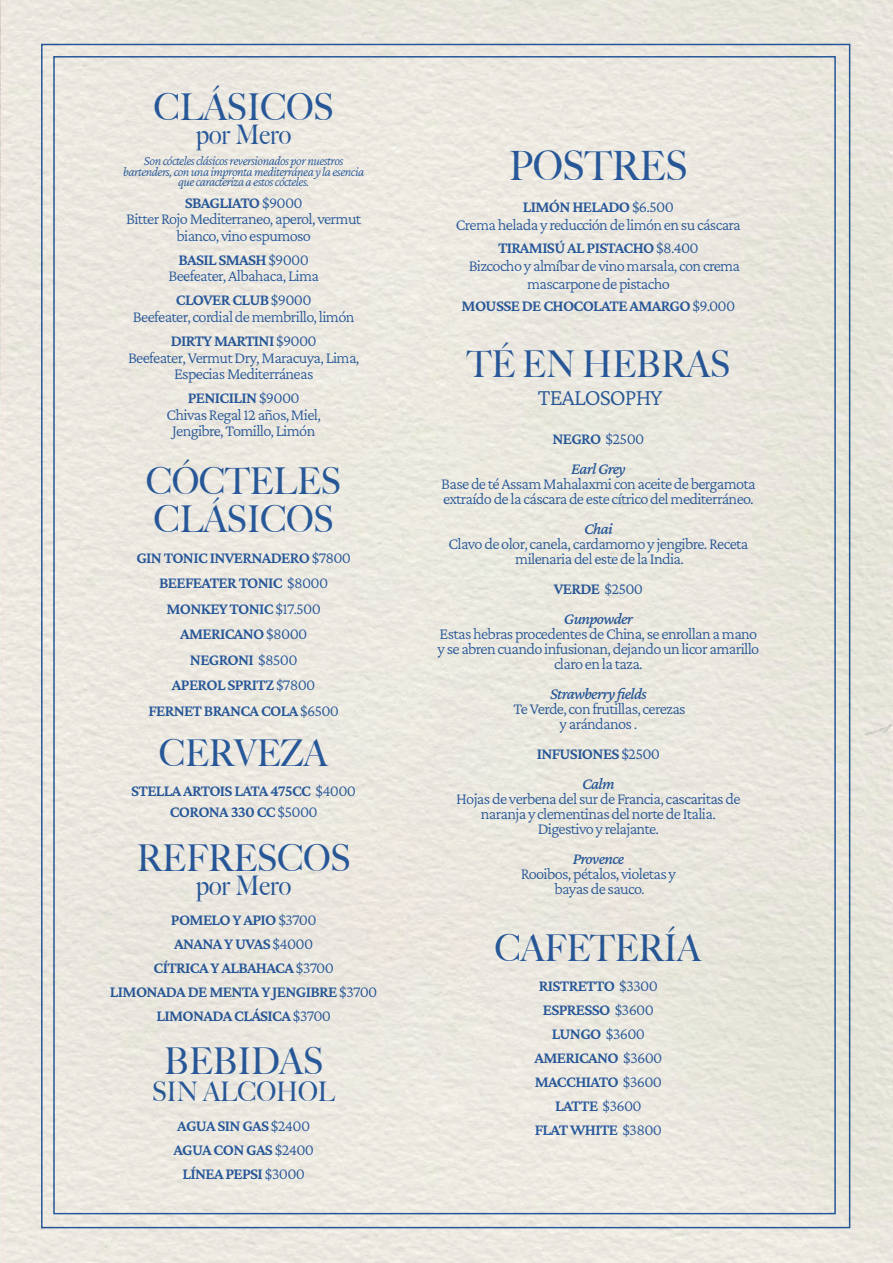
<style>
.page{position:relative;width:893px;height:1263px;background:#fff}
.page>*{position:absolute;margin:0;border:0;box-sizing:border-box;transform-origin:0 0}
.t1{font:500 40.5px "Big Caslon";color:#2b60ad;scale:.9 1}
.t2{font:500 37.05px/37.5px "Big Caslon";color:#2b60ad;scale:.9 1}
.t3{font:500 27px "Big Caslon";color:#2b60ad;scale:.9 1}
.t4{font:300 24px "Crimson Pro";letter-spacing:-.04em;color:#2b60ad}
.t5{font:300 16.5px/16.5px "Crimson Pro";letter-spacing:-.04em;color:#2b60ad;text-align:center}
.t6{font:600 16.5px/24px "Crimson Pro";letter-spacing:-.04em;color:#2b60ad;text-align:center}
.t7{font:italic 500 16.5px/30px "Crimson Pro";letter-spacing:-.04em;color:#2b60ad;text-align:center}
.t8{font:italic 300 13.5px/10.5px "Crimson Pro";letter-spacing:-.04em;color:#2b60ad;text-align:center}
.s1{font-weight:600}
.s2{font-weight:300}
.s3{font-weight:600;font-style:normal}
.s4{font-weight:300;font-style:normal}
.s5{font-weight:500;font-style:italic}
</style>
<div class="page">
<img style="left:0;top:0;width:893px;height:1263px">
<h2 class="t2" style="left:154px;top:86px;width:201px">CLÁSICOS</h2>
<h3 class="t3" style="left:196px;top:112px;width:107px">por Mero</h3>
<p class="t8" style="left:123px;top:155px;width:242px">Son cócteles clásicos reversionados por nuestros bartenders, con una impronta mediterránea y la esencia que caracteriza a estos cócteles.</p>
<p class="t5" style="left:126px;top:194px;width:237px"><span class="s1">SBAGLIATO</span> $9000<br>Bitter Rojo Mediterraneo, aperol, vermut bianco, vino espumoso</p>
<p class="t5" style="left:168px;top:251px;width:152px"><span class="s1">BASIL SMASH</span> $9000<br>Beefeater, Albahaca, Lima</p>
<p class="t5" style="left:133px;top:292px;width:223px"><span class="s1">CLOVER CLUB</span> $9000<br>Beefeater, cordial de membrillo, limón</p>
<p class="t5" style="left:128px;top:332px;width:233px"><span class="s1">DIRTY MARTINI</span> $9000<br>Beefeater, Vermut Dry, Maracuya, Lima,<br>Especias Mediterráneas</p>
<p class="t5" style="left:167px;top:389px;width:156px"><span class="s1">PENICILIN</span> $9000<br>Chivas Regal 12 años, Miel,<br>Jengibre, Tomillo, Limón</p>
<h2 class="t2" style="left:146px;top:461px;width:218px">CÓCTELES<br>CLÁSICOS</h2>
<p class="t6" style="left:136px;top:545px;width:216px;line-height:25.5px">GIN TONIC INVERNADERO <span class="s2">$7800<br></span>BEEFEATER TONIC <span class="s2">$8000<br></span>MONKEY TONIC <span class="s2">$17.500<br></span>AMERICANO <span class="s2">$8000<br></span>NEGRONI <span class="s2">$8500<br></span>APEROL SPRITZ <span class="s2">$7800<br></span>FERNET BRANCA COLA <span class="s2">$6500</span></p>
<h2 class="t2" style="left:159px;top:733px;width:188px">CERVEZA</h2>
<p class="t6" style="left:131px;top:779px;width:226px;line-height:21px">STELLA ARTOIS LATA 475CC <span class="s2">$4000<br></span>CORONA 330 CC <span class="s2">$5000</span></p>
<h2 class="t2" style="left:137px;top:837px;width:239px">REFRESCOS</h2>
<h3 class="t3" style="left:196px;top:863px;width:107px">por Mero</h3>
<p class="t6" style="left:110px;top:907px;width:269px">POMELO Y APIO <span class="s2">$3700<br></span>ANANA Y UVAS <span class="s2">$4000<br></span>CÍTRICA Y ALBAHACA <span class="s2">$3700<br></span>LIMONADA DE MENTA Y JENGIBRE <span class="s2">$3700<br></span>LIMONADA CLÁSICA <span class="s2">$3700</span></p>
<h2 class="t2" style="left:164px;top:1040px;width:178px">BEBIDAS</h2>
<h3 class="t3" style="left:152px;top:1069px;width:205px">SIN ALCOHOL</h3>
<p class="t6" style="left:173px;top:1113px;width:142px">AGUA SIN GAS<span class="s2">$2400<br></span>AGUA CON GAS <span class="s2">$2400<br></span>LÍNEA PEPSI <span class="s2">$3000</span></p>
<h1 class="t1" style="left:509px;top:133px;width:200px">POSTRES</h1>
<p class="t5" style="left:456px;top:198px;width:286px;line-height:18px"><span class="s1">LIMÓN HELADO</span> $6.500<br>Crema helada y reducción de limón en su cáscara</p>
<p class="t6" style="left:498px;top:235px;width:202px">TIRAMISÚ AL PISTACHO <span class="s2">$8.400</span></p>
<p class="t5" style="left:469px;top:257px;width:273px">Bizcocho y almíbar de vino marsala, con crema</p>
<p class="t5" style="left:527px;top:275px;width:144px">mascarpone de pistacho</p>
<p class="t6" style="left:462px;top:294px;width:275px">MOUSSE DE CHOCOLATE AMARGO <span class="s2">$9.000</span></p>
<h2 class="t2" style="left:467px;top:343px;width:294px">TÉ EN HEBRAS</h2>
<h3 class="t4" style="left:538px;top:382px;width:126px">TEALOSOPHY</h3>
<p class="t7" style="left:553px;top:423px;width:93px"><span class="s3">NEGRO</span> <span class="s4">$2500<br></span>Earl Grey</p>
<p class="t5" style="left:441px;top:476px;width:316px;line-height:15px;text-align:left">Base de té Assam Mahalaxmi con aceite de bergamota extraído de la cáscara de este cítrico del mediterráneo.</p>
<p class="t7" style="left:584px;top:513px;width:30px">Chai</p>
<p class="t5" style="left:448px;top:536px;width:301px;line-height:15px">Clavo de olor, canela, cardamomo y jengibre. Receta milenaria del este de la India.</p>
<p class="t7" style="left:554px;top:573px;width:91px"><span class="s3">VERDE</span> <span class="s4">$2500<br></span>Gunpowder</p>
<p class="t5" style="left:437px;top:626px;width:323px;line-height:15px">Estas hebras procedentes de China, se enrollan a mano y se abren cuando infusionan, dejando un licor amarillo claro en la taza.</p>
<p class="t7" style="left:550px;top:678px;width:98px">Strawberry fields</p>
<p class="t5" style="left:513px;top:701px;width:174px;line-height:15px">Te Verde, con frutillas, cerezas y arándanos .</p>
<p class="t6" style="left:537px;top:738px;width:125px;line-height:30px">INFUSIONES <span class="s2">$2500<br></span><span class="s5">Calm</span></p>
<p class="t5" style="left:456px;top:791px;width:286px;line-height:15px">Hojas de verbena del sur de Francia, cascaritas de naranja y clementinas del norte de Italia.<br>Digestivo y relajante.</p>
<p class="t7" style="left:573px;top:843px;width:53px">Provence</p>
<p class="t5" style="left:521px;top:866px;width:157px;line-height:15px">Rooibos, pétalos, violetas y bayas de sauco.</p>
<h2 class="t2" style="left:495px;top:928px;width:230px">CAFETERÍA</h2>
<p class="t6" style="left:534px;top:973px;width:129px">RISTRETTO <span class="s2">$3300<br></span>ESPRESSO <span class="s2">$3600<br></span>LUNGO <span class="s2">$3600<br></span>AMERICANO <span class="s2">$3600<br></span>MACCHIATO <span class="s2">$3600<br></span>LATTE <span class="s2">$3600<br></span>FLAT WHITE <span class="s2">$3800</span></p>
</div>
